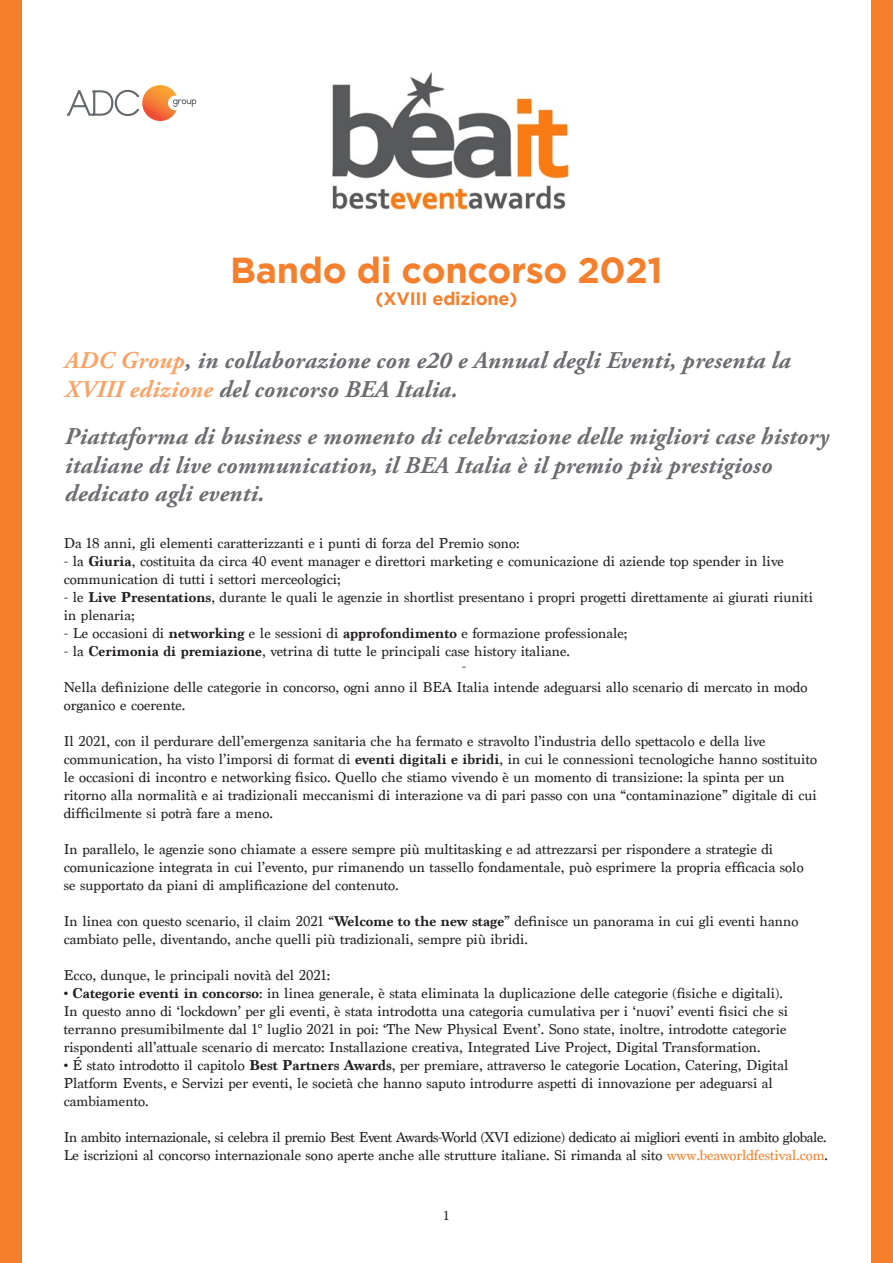
<style>
.page{position:relative;width:893px;height:1263px;background:#fff}
.page>*{position:absolute;margin:0;border:0;box-sizing:border-box;transform-origin:0 0}
.t1{font:700 36px "Gotham";letter-spacing:-.01em;color:#f4802e}
.t2{font:italic 700 24px/28.8px "Adobe Garamond Pro";letter-spacing:.01em;color:#6c6d70}
.t3{font:700 18px "Gotham";letter-spacing:-.01em;color:#f4802e}
.t4{font:15px/18px "Marion";color:#231f20}
.t5{font:15px "Marion";letter-spacing:-.025em;color:#231f20}
.t6{font:13.5px "Marion";color:#231f20}
.s1{color:#f9a266}
.s2{font-weight:700}
.s3{color:#f4802e}
</style>
<div class="page">
<div style="left:0;top:0;width:21px;height:1263px;background:#f4802e"></div>
<img style="left:332px;top:72px;width:237px;height:138px">
<div style="left:872px;top:0;width:21px;height:1263px;background:#f4802e"></div>
<svg style="left:66px;top:85px;width:130px;height:36px"></svg>
<p class="t1" style="left:230px;top:249px;width:434px">Bando di concorso 2021</p>
<p class="t3" style="left:375px;top:288px;width:143px">(XVIII edizione)</p>
<p class="t2" style="left:65px;top:347px;width:727px"><span class="s1">ADC Group</span>, in collaborazione con e20 e Annual degli Eventi, presenta la<br><span class="s1">XVIII edizione</span> del concorso BEA Italia.</p>
<p class="t2" style="left:65px;top:422px;width:766px">Piattaforma di business e momento di celebrazione delle migliori case history italiane di live communication, il BEA Italia è il premio più prestigioso</p>
<p class="t2" style="left:65px;top:480px;width:201px">dedicato agli eventi.</p>
<p class="t4" style="left:64px;top:534px;width:457px">Da 18 anni, gli elementi caratterizzanti e i punti di forza del Premio sono:</p>
<p class="t4" style="left:64px;top:552px;width:721px">- la <span class="s2">Giuria</span>, costituita da circa 40 event manager e direttori marketing e comunicazione di aziende top spender in live</p>
<p class="t4" style="left:64px;top:570px;width:279px">communication di tutti i settori merceologici;</p>
<p class="t4" style="left:64px;top:588px;width:751px">- le <span class="s2">Live Presentations</span>, durante le quali le agenzie in shortlist presentano i propri progetti direttamente ai giurati riuniti in plenaria;</p>
<p class="t4" style="left:64px;top:624px;width:565px">- Le occasioni di <span class="s2">networking</span> e le sessioni di <span class="s2">approfondimento</span> e formazione professionale;</p>
<p class="t4" style="left:64px;top:642px;width:508px">- la <span class="s2">Cerimonia di premiazione</span>, vetrina di tutte le principali case history italiane.</p>
<p class="t4" style="left:64px;top:678px;width:745px">Nella definizione delle categorie in concorso, ogni anno il BEA Italia intende adeguarsi allo scenario di mercato in modo organico e coerente.</p>
<p class="t4" style="left:64px;top:732px;width:703px">Il 2021, con il perdurare dell’emergenza sanitaria che ha fermato e stravolto l’industria dello spettacolo e della live</p>
<p class="t4" style="left:64px;top:750px;width:755px">communication, ha visto l’imporsi di format di <span class="s2">eventi digitali e ibridi</span>, in cui le connessioni tecnologiche hanno sostituito</p>
<p class="t4" style="left:64px;top:768px;width:754px">le occasioni di incontro e networking fisico. Quello che stiamo vivendo è un momento di transizione: la spinta per un ritorno alla normalità e ai tradizionali meccanismi di interazione va di pari passo con una “contaminazione” digitale di cui difficilmente si potrà fare a meno.</p>
<p class="t4" style="left:64px;top:840px;width:711px">In parallelo, le agenzie sono chiamate a essere sempre più multitasking e ad attrezzarsi per rispondere a strategie di</p>
<p class="t4" style="left:64px;top:858px;width:741px">comunicazione integrata in cui l’evento, pur rimanendo un tassello fondamentale, può esprimere la propria efficacia solo</p>
<p class="t4" style="left:64px;top:876px;width:337px">se supportato da piani di amplificazione del contenuto.</p>
<p class="t4" style="left:64px;top:912px;width:736px">In linea con questo scenario, il claim 2021 “<span class="s2">Welcome to the new stage</span>” definisce un panorama in cui gli eventi hanno</p>
<p class="t4" style="left:64px;top:930px;width:466px">cambiato pelle, diventando, anche quelli più tradizionali, sempre più ibridi.</p>
<p class="t4" style="left:64px;top:966px;width:268px">Ecco, dunque, le principali novità del 2021:</p>
<p class="t4" style="left:64px;top:984px;width:721px">• <span class="s2">Categorie eventi in concorso</span>: in linea generale, è stata eliminata la duplicazione delle categorie (fisiche e digitali).</p>
<p class="t4" style="left:64px;top:1002px;width:726px">In questo anno di ‘lockdown’ per gli eventi, è stata introdotta una categoria cumulativa per i ‘nuovi’ eventi fisici che si</p>
<p class="t4" style="left:64px;top:1020px;width:724px">terranno presumibilmente dal 1° luglio 2021 in poi: ‘The New Physical Event’. Sono state, inoltre, introdotte categorie</p>
<p class="t4" style="left:64px;top:1038px;width:698px">rispondenti all’attuale scenario di mercato: Installazione creativa, Integrated Live Project, Digital Transformation.</p>
<p class="t4" style="left:64px;top:1056px;width:726px">• É stato introdotto il capitolo <span class="s2">Best Partners Awards</span>, per premiare, attraverso le categorie Location, Catering, Digital</p>
<p class="t4" style="left:64px;top:1074px;width:711px">Platform Events, e Servizi per eventi, le società che hanno saputo introdurre aspetti di innovazione per adeguarsi al</p>
<p class="t4" style="left:64px;top:1092px;width:86px">cambiamento.</p>
<p class="t5" style="left:64px;top:1128px;width:764px">In ambito internazionale, si celebra il premio Best Event Awards-World (XVI edizione) dedicato ai migliori eventi in ambito globale.</p>
<p class="t4" style="left:64px;top:1146px;width:766px">Le iscrizioni al concorso internazionale sono aperte anche alle strutture italiane. Si rimanda al sito <span class="s3">www.beaworldfestival.com</span>.</p>
<p class="t4" style="left:462px;top:658px;width:6px">-</p>
<p class="t6" style="left:444px;top:1208px;width:7px">1</p>
</div>
